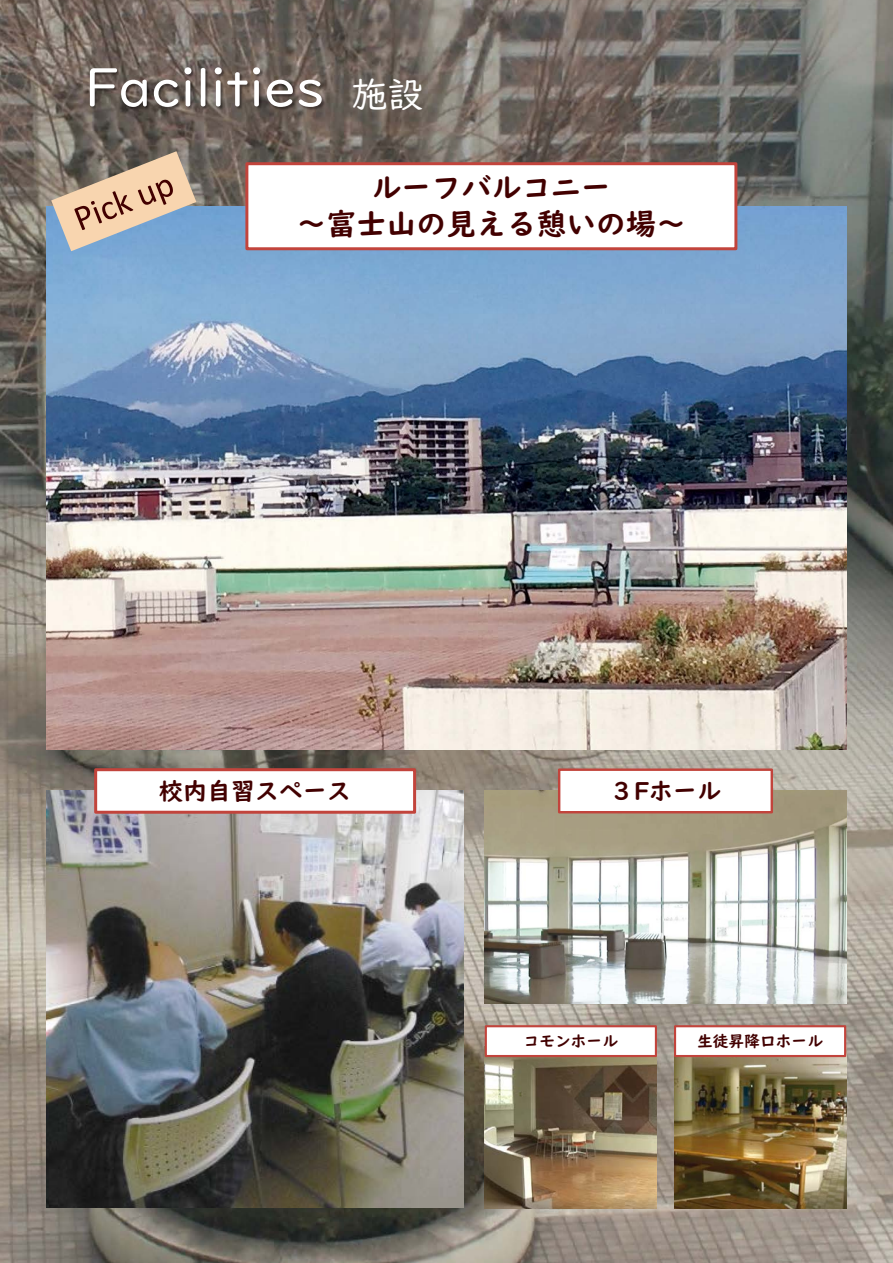
<style>
.page{position:relative;width:893px;height:1263px;background:#fff}
.page>*{position:absolute;margin:0;border:0;box-sizing:border-box;transform-origin:0 0}
.t1{font:54px "UD Digi Kyokasho NK R";color:#fff}
.t2{font:30px/36px "UD Digi Kyokasho NP B";color:#420000;text-align:center}
.t3{font:24px "UD Digi Kyokasho NP B";color:#420000}
.t4{font:15.75px "UD Digi Kyokasho NP B";color:#420000}
.s1{font-size:36px}
</style>
<div class="page">
<img style="left:0;top:0;width:893px;height:1263px">
<img style="left:47px;top:791px;width:416px;height:417px">
<div style="left:96px;top:770px;width:319px;height:42px;background:#fff"></div>
<div style="left:94px;top:768px;width:322px;height:46px;border:3px solid #c2443c"></div>
<img style="left:674px;top:1057px;width:172px;height:151px">
<div style="left:675px;top:1026px;width:170px;height:30px;background:#fff"></div>
<div style="left:674px;top:1025px;width:172px;height:32px;border:2px solid #c2443c"></div>
<img style="left:485px;top:1057px;width:172px;height:151px">
<div style="left:486px;top:1026px;width:170px;height:30px;background:#fff"></div>
<div style="left:485px;top:1025px;width:172px;height:32px;border:2px solid #c2443c"></div>
<img style="left:47px;top:206px;width:799px;height:544px">
<div style="left:247px;top:164px;width:489px;height:85px;background:#fff"></div>
<div style="left:245px;top:162px;width:492px;height:88px;border:3px solid #c2443c"></div>
<img style="left:52px;top:41px;width:309px;height:119px">
<img style="left:485px;top:791px;width:361px;height:212px">
<div style="left:559px;top:770px;width:213px;height:42px;background:#fff"></div>
<div style="left:558px;top:768px;width:215px;height:45px;border:2px solid #c2443c"></div>
<svg style="left:51px;top:151px;width:145px;height:100px;background:#ada49c"></svg>
<h1 class="t1" style="left:85px;top:57px;width:340px">Facilities <span class="s1">施設</span></h1>
<p class="t2" style="left:297px;top:170px;width:391px">ルーフバルコニー<br>～富士山の見える憩いの場～</p>
<p class="t3" style="left:159px;top:777px;width:194px">校内自習スペース</p>
<p class="t3" style="left:610px;top:777px;width:113px">３Fホール</p>
<p class="t4" style="left:524px;top:1032px;width:96px">コモンホール</p>
<p class="t4" style="left:697px;top:1032px;width:127px">生徒昇降口ホール</p>
</div>
